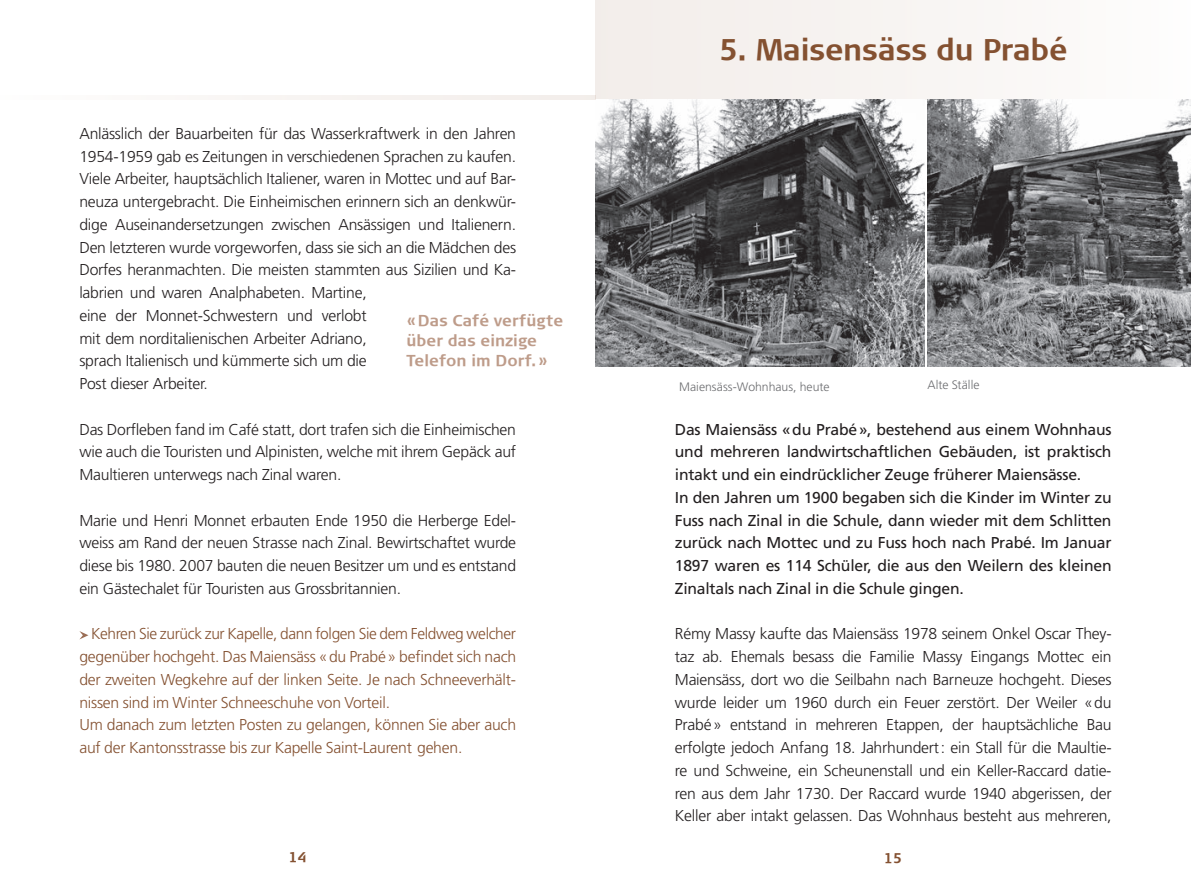
<style>
.page{position:relative;width:1191px;height:893px;background:#fff}
.page>*{position:absolute;margin:0;border:0;box-sizing:border-box;transform-origin:0 0}
.t1{font:700 29.75px "Signa Column";letter-spacing:-.005em;color:#845131}
.t2{font:300 15.75px/22.8px "Frutiger LT Std";letter-spacing:-.015em;color:#231f20;text-align:justify}
.t3{font:15.75px/22.8px "Frutiger LT Std";letter-spacing:-.015em;color:#231f20}
.t4{font:300 15.75px/22.8px "Frutiger LT Std";letter-spacing:-.015em;color:#845131}
.t5{font:700 15.75px/20.1px "Signa Column";letter-spacing:.005em;color:#be9c8a}
.t6{font:700 14px "Signa Column";color:#845131}
.t7{font:300 12.25px "Frutiger LT Std";color:#6c6d70}
</style>
<div class="page">
<div style="left:595px;top:0;width:596px;height:99px;background:#f7f4f2"></div>
<svg style="left:79px;top:631px;width:9px;height:8px"></svg>
<img style="left:595px;top:99px;width:330px;height:267px">
<img style="left:927px;top:99px;width:264px;height:267px">
<hr style="left:0;top:96px;width:595px;height:3px;background:#f7f4f2">
<p class="t2" style="left:79px;top:122px;width:438px;text-align:left">Anlässlich der Bauarbeiten für das Wasserkraftwerk in den Jahren 1954-1959 gab es Zeitungen in verschiedenen Sprachen zu kaufen.<br>Viele Arbeiter, hauptsächlich Italiener, waren in Mottec und auf Bar&shy;neuza untergebracht. Die Einheimischen erinnern sich an denkwür&shy;dige Auseinandersetzungen zwischen Ansässigen und Italienern.<br>Den letzteren wurde vorgeworfen, dass sie sich an die Mädchen des Dorfes heranmachten. Die meisten stammten aus Sizilien und Ka&shy;labrien und waren Analphabeten. Martine,<br>eine der Monnet-Schwestern und verlobt<br>mit dem norditalienischen Arbeiter Adriano,<br>sprach Italienisch und kümmerte sich um die<br>Post dieser Arbeiter.</p>
<p class="t2" style="left:79px;top:418px;width:438px">Das Dorfleben fand im Café statt, dort trafen sich die Einheimischen wie auch die Touristen und Alpinisten, welche mit ihrem Gepäck auf Maultieren unterwegs nach Zinal waren.</p>
<p class="t2" style="left:79px;top:509px;width:438px">Marie und Henri Monnet erbauten Ende 1950 die Herberge Edel&shy;weiss am Rand der neuen Strasse nach Zinal. Bewirtschaftet wurde diese bis 1980. 2007 bauten die neuen Besitzer um und es entstand ein Gästechalet für Touristen aus Grossbritannien.</p>
<p class="t4" style="left:79px;top:623px;width:438px;text-indent:12px">Kehren Sie zurück zur Kapelle, dann folgen Sie dem Feldweg welcher gegenüber hochgeht. Das Maiensäss «du Prabé» befindet sich nach der zweiten Wegkehre auf der linken Seite. Je nach Schneeverhält&shy;nissen sind im Winter Schneeschuhe von Vorteil.<br>Um danach zum letzten Posten zu gelangen, können Sie aber auch auf der Kantonsstrasse bis zur Kapelle Saint-Laurent gehen.</p>
<p class="t5" style="left:406px;top:311px;width:158px">«Das Café verfügte über das einzige<br>Telefon im Dorf.»</p>
<h1 class="t1" style="left:719px;top:32px;width:350px">5. Maisensäss du Prabé</h1>
<p class="t7" style="left:679px;top:380px;width:152px">Maiensäss-Wohnhaus, heute</p>
<p class="t7" style="left:927px;top:378px;width:54px">Alte Ställe</p>
<p class="t3" style="left:675px;top:418px;width:438px">Das Maiensäss «du Prabé», bestehend aus einem Wohnhaus und mehreren landwirtschaftlichen Gebäuden, ist praktisch intakt und ein eindrücklicher Zeuge früherer Maiensässe.<br>In den Jahren um 1900 begaben sich die Kinder im Winter zu Fuss nach Zinal in die Schule, dann wieder mit dem Schlitten zurück nach Mottec und zu Fuss hoch nach Prabé. Im Januar 1897 waren es 114 Schüler, die aus den Weilern des kleinen Zinaltals nach Zinal in die Schule gingen.</p>
<p class="t2" style="left:675px;top:623px;width:438px">Rémy Massy kaufte das Maiensäss 1978 seinem Onkel Oscar They&shy;taz ab. Ehemals besass die Familie Massy Eingangs Mottec ein Maiensäss, dort wo die Seilbahn nach Barneuze hochgeht. Dieses wurde leider um 1960 durch ein Feuer zerstört. Der Weiler «du Prabé» entstand in mehreren Etappen, der hauptsächliche Bau erfolgte jedoch Anfang 18. Jahrhundert: ein Stall für die Maultie&shy;re und Schweine, ein Scheunenstall und ein Keller-Raccard datie&shy;ren aus dem Jahr 1730. Der Raccard wurde 1940 abgerissen, der Keller aber intakt gelassen. Das Wohnhaus besteht aus mehreren,</p>
<p class="t6" style="left:289px;top:849px;width:19px">14</p>
<p class="t6" style="left:884px;top:850px;width:19px">15</p>
</div>
